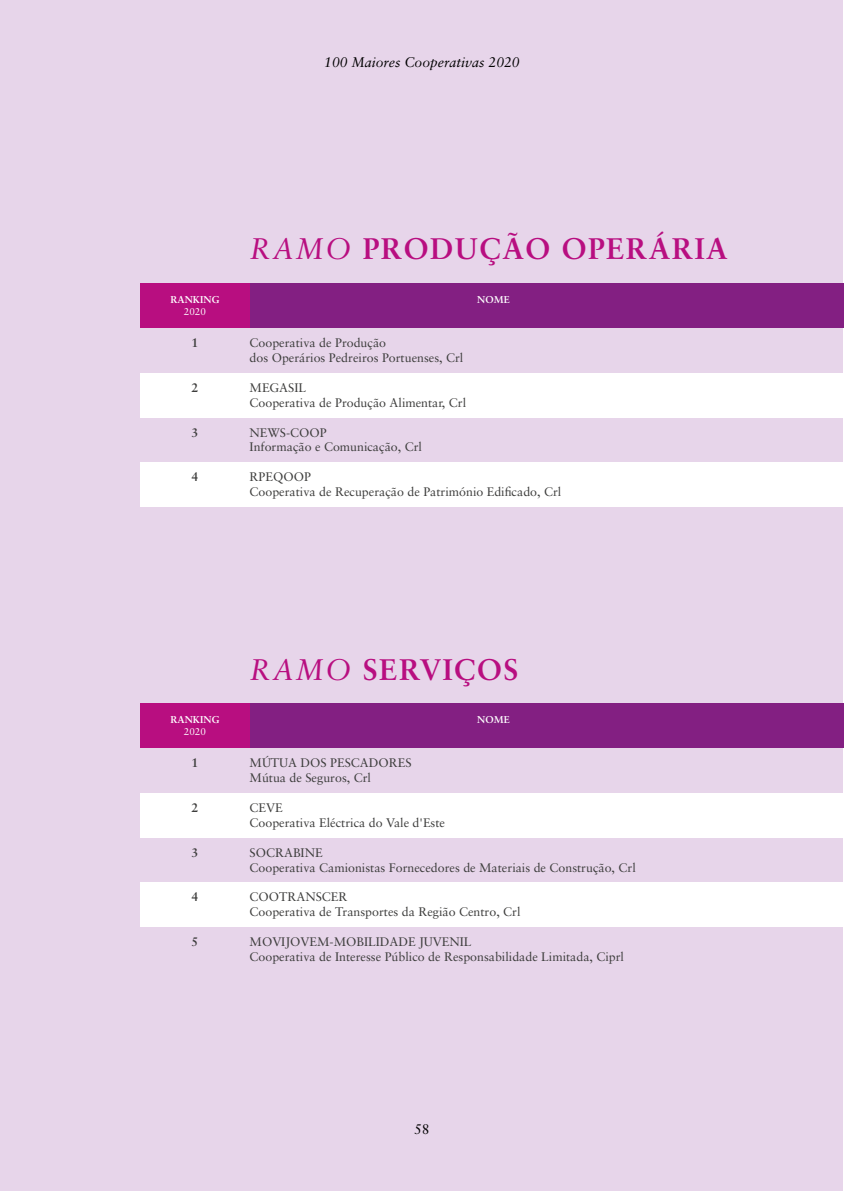
<style>
.page{position:relative;width:844px;height:1191px;background:#fff}
.page>*{position:absolute;margin:0;border:0;box-sizing:border-box;transform-origin:0 0}
.t1{font:700 29.75px "Sabon LT Pro";letter-spacing:.05em;color:#b80e80}
.t2{font:italic 14px "Sabon LT Pro";color:#000}
.t3{font:14px "Sabon LT Pro";color:#000}
.t4{font:12.42px/14.9px "Sabon LT Pro";color:#3c3c3b}
.t5{font:700 12.42px "Sabon LT Pro";color:#3c3c3b}
.t6{font:700 9.97px "Sabon LT Pro";color:#fff}
.t7{font:9.97px "Sabon LT Pro";color:#fff}
.s1{font-weight:400;font-style:italic}
</style>
<div class="page">
<div style="left:0;top:0;width:842px;height:1191px;background:#e7d5ea"></div>
<div style="left:140px;top:462px;width:703px;height:44px;background:#fff"></div>
<div style="left:140px;top:373px;width:703px;height:44px;background:#fff"></div>
<hr style="left:843px;top:283px;width:1px;height:45px;background:#b80e80">
<div style="left:140px;top:283px;width:109px;height:45px;background:#b80e80"></div>
<div style="left:249px;top:283px;width:594px;height:45px;background:#831f82"></div>
<div style="left:140px;top:882px;width:703px;height:44px;background:#fff"></div>
<div style="left:140px;top:793px;width:703px;height:44px;background:#fff"></div>
<hr style="left:843px;top:703px;width:1px;height:45px;background:#b80e80">
<div style="left:140px;top:703px;width:109px;height:45px;background:#b80e80"></div>
<div style="left:249px;top:703px;width:594px;height:45px;background:#831f82"></div>
<p class="t2" style="left:324px;top:53px;width:197px">100 Maiores Cooperativas 2020</p>
<p class="t6" style="left:170px;top:293px;width:51px">RANKING</p>
<p class="t7" style="left:184px;top:305px;width:24px">2020</p>
<p class="t5" style="left:191px;top:335px;width:8px">1</p>
<p class="t5" style="left:191px;top:380px;width:8px">2</p>
<p class="t5" style="left:191px;top:424px;width:8px">3</p>
<p class="t5" style="left:191px;top:469px;width:8px">4</p>
<h1 class="t1" style="left:249px;top:230px;width:479px"><span class="s1">RAMO</span> PRODUÇÃO OPERÁRIA</h1>
<p class="t6" style="left:477px;top:293px;width:34px">NOME</p>
<p class="t4" style="left:249px;top:335px;width:215px">Cooperativa de Produção<br>dos Operários Pedreiros Portuenses, Crl</p>
<p class="t4" style="left:249px;top:380px;width:218px">MEGASIL<br>Cooperativa de Produção Alimentar, Crl</p>
<p class="t4" style="left:249px;top:424px;width:174px">NEWS-COOP<br>Informação e Comunicação, Crl</p>
<p class="t4" style="left:249px;top:469px;width:313px">RPEQOOP<br>Cooperativa de Recuperação de Património Edificado, Crl</p>
<p class="t6" style="left:170px;top:713px;width:51px">RANKING</p>
<p class="t7" style="left:184px;top:725px;width:24px">2020</p>
<p class="t5" style="left:191px;top:755px;width:8px">1</p>
<p class="t5" style="left:191px;top:800px;width:8px">2</p>
<p class="t5" style="left:191px;top:844px;width:8px">3</p>
<p class="t5" style="left:191px;top:889px;width:8px">4</p>
<p class="t5" style="left:191px;top:934px;width:8px">5</p>
<h1 class="t1" style="left:249px;top:650px;width:270px"><span class="s1">RAMO</span> SERVIÇOS</h1>
<p class="t6" style="left:477px;top:713px;width:34px">NOME</p>
<p class="t4" style="left:249px;top:755px;width:163px">MÚTUA DOS PESCADORES<br>Mútua de Seguros, Crl</p>
<p class="t4" style="left:249px;top:800px;width:197px">CEVE<br>Cooperativa Eléctrica do Vale d'Este</p>
<p class="t4" style="left:249px;top:844px;width:387px">SOCRABINE<br>Cooperativa Camionistas Fornecedores de Materiais de Construção, Crl</p>
<p class="t4" style="left:249px;top:889px;width:272px">COOTRANSCER<br>Cooperativa de Transportes da Região Centro, Crl</p>
<p class="t4" style="left:249px;top:934px;width:376px">MOVIJOVEM-MOBILIDADE JUVENIL<br>Cooperativa de Interesse Público de Responsabilidade Limitada, Ciprl</p>
<p class="t3" style="left:414px;top:1120px;width:17px">58</p>
</div>
